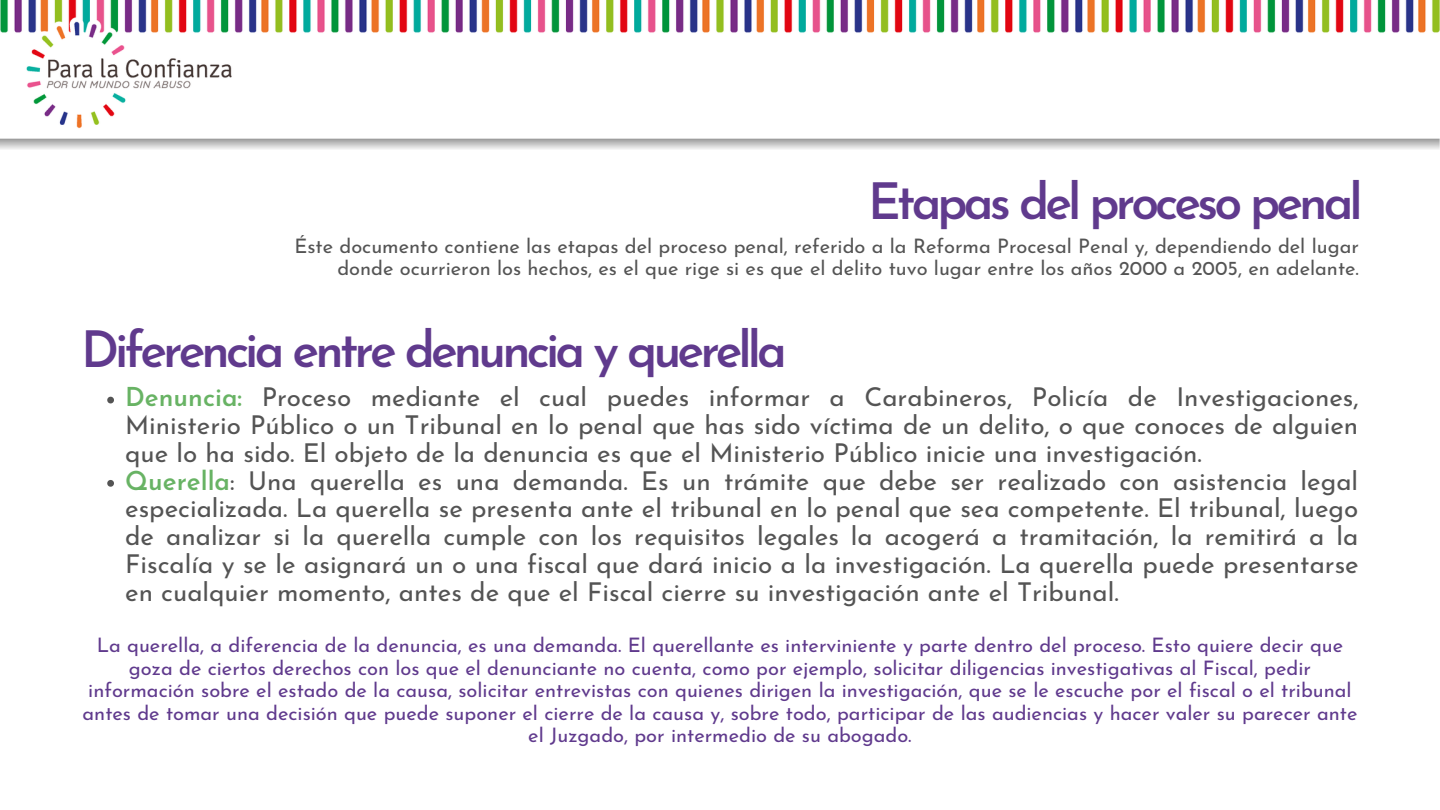
<style>
.page{position:relative;width:1440px;height:810px;background:#fff}
.page>*{position:absolute;margin:0;border:0;box-sizing:border-box;transform-origin:0 0}
.t1{font:600 50px "Josefin Sans";letter-spacing:-.08em;color:#603a8d}
.t2{font:26px/27.8px "Josefin Sans";color:#545454;text-align:justify}
.t3{font:20px/22.5px "Josefin Sans";color:#603a8d;text-align:center}
.t4{font:20px/21.8px "Josefin Sans";color:#545454;text-align:right}
.s1{font-weight:600;color:#68b364}
</style>
<div class="page">
<img style="left:0;top:0;width:1440px;height:149px">
<svg style="left:107px;top:397px;width:7px;height:6px"></svg>
<svg style="left:107px;top:480px;width:7px;height:7px"></svg>
<p class="t1" style="left:868px;top:181px;width:496px">Etapas del proceso penal</p>
<p class="t4" style="left:294px;top:237px;width:1066px">Éste documento contiene las etapas del proceso penal, referido a la Reforma Procesal Penal y, dependiendo del lugar donde ocurrieron los hechos, es el que rige si es que el delito tuvo lugar entre los años 2000 a 2005, en adelante.</p>
<p class="t1" style="left:81px;top:330px;width:708px">Diferencia entre denuncia y querella</p>
<p class="t2" style="left:125px;top:386px;width:1235px"><span class="s1">Denuncia:</span> Proceso mediante el cual puedes informar a Carabineros, Policía de Investigaciones, Ministerio Público o un Tribunal en lo penal que has sido víctima de un delito, o que conoces de alguien que lo ha sido. El objeto de la denuncia es que el Ministerio Público inicie una investigación.</p>
<p class="t2" style="left:125px;top:469px;width:1235px"><span class="s1">Querella</span>: Una querella es una demanda. Es un trámite que debe ser realizado con asistencia legal especializada. La querella se presenta ante el tribunal en lo penal que sea competente. El tribunal, luego de analizar si la querella cumple con los requisitos legales la acogerá a tramitación, la remitirá a la Fiscalía y se le asignará un o una fiscal que dará inicio a la investigación. La querella puede presentarse en cualquier momento, antes de que el Fiscal cierre su investigación ante el Tribunal.</p>
<p class="t3" style="left:83px;top:636px;width:1276px">La querella, a diferencia de la denuncia, es una demanda. El querellante es interviniente y parte dentro del proceso. Esto quiere decir que goza de ciertos derechos con los que el denunciante no cuenta, como por ejemplo, solicitar diligencias investigativas al Fiscal, pedir información sobre el estado de la causa, solicitar entrevistas con quienes dirigen la investigación, que se le escuche por el fiscal o el tribunal antes de tomar una decisión que puede suponer el cierre de la causa y, sobre todo, participar de las audiencias y hacer valer su parecer ante el Juzgado, por intermedio de su abogado.</p>
</div>
